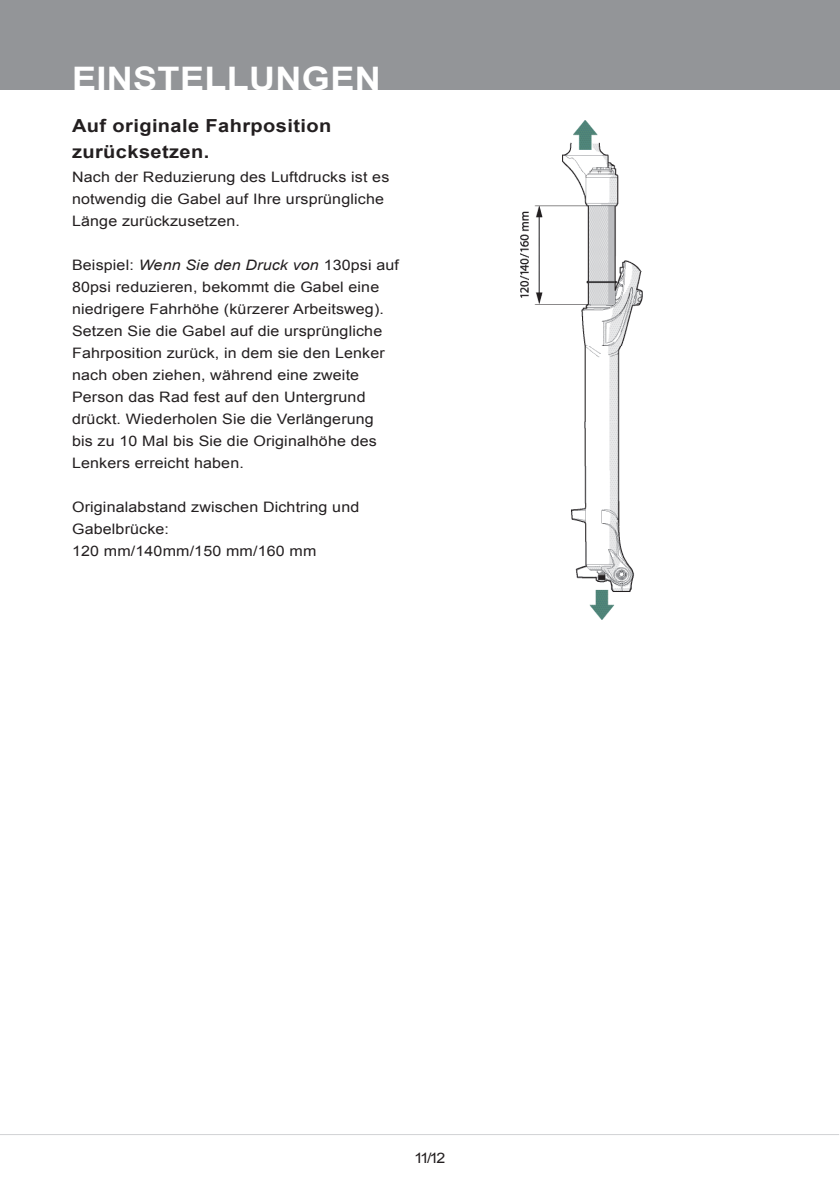
<style>
.page{position:relative;width:840px;height:1191px;background:#fff}
.page>*{position:absolute;margin:0;border:0;box-sizing:border-box;transform-origin:0 0}
.t1{font:700 32.4px "Arial";letter-spacing:.01em;color:#fff;scale:1.11 1}
.t2{font:700 18px/26px "Arial";letter-spacing:.02em;color:#231f20;scale:1.11 1}
.t3{font:14.4px/22px "Arial";letter-spacing:.01em;color:#231f20;scale:1.11 1}
.s1{font-style:italic}
</style>
<div class="page">
<div style="left:0;top:0;width:839px;height:90px;background:#939598"></div>
<hr style="left:0;top:1134px;width:838px;height:1px;background:#d1d2d4">
<img style="left:520px;top:120px;width:122px;height:499px">
<h1 class="t1" style="left:72px;top:57px;width:279px">EINSTELLUNGEN</h1>
<p class="t2" style="left:72px;top:113px;width:235px">Auf originale Fahrposition zurücksetzen.</p>
<p class="t3" style="left:72px;top:166px;width:287px">Nach der Reduzierung des Luftdrucks ist es notwendig die Gabel auf Ihre ursprüngliche<br>Länge zurückzusetzen.</p>
<p class="t3" style="left:72px;top:254px;width:296px">Beispiel: <span class="s1">Wenn Sie den Druck von</span> 130psi auf 80psi reduzieren, bekommt die Gabel eine niedrigere Fahrhöhe (kürzerer Arbeitsweg).<br>Setzen Sie die Gabel auf die ursprüngliche Fahrposition zurück, in dem sie den Lenker nach oben ziehen, während eine zweite Person das Rad fest auf den Untergrund drückt. Wiederholen Sie die Verlängerung<br>bis zu 10 Mal bis Sie die Originalhöhe des Lenkers erreicht haben.</p>
<p class="t3" style="left:72px;top:496px;width:260px">Originalabstand zwischen Dichtring und<br>Gabelbrücke:<br>120 mm/140mm/150 mm/160 mm</p>
<p class="t3" style="left:414px;top:1147px;width:30px">11/12</p>
</div>
